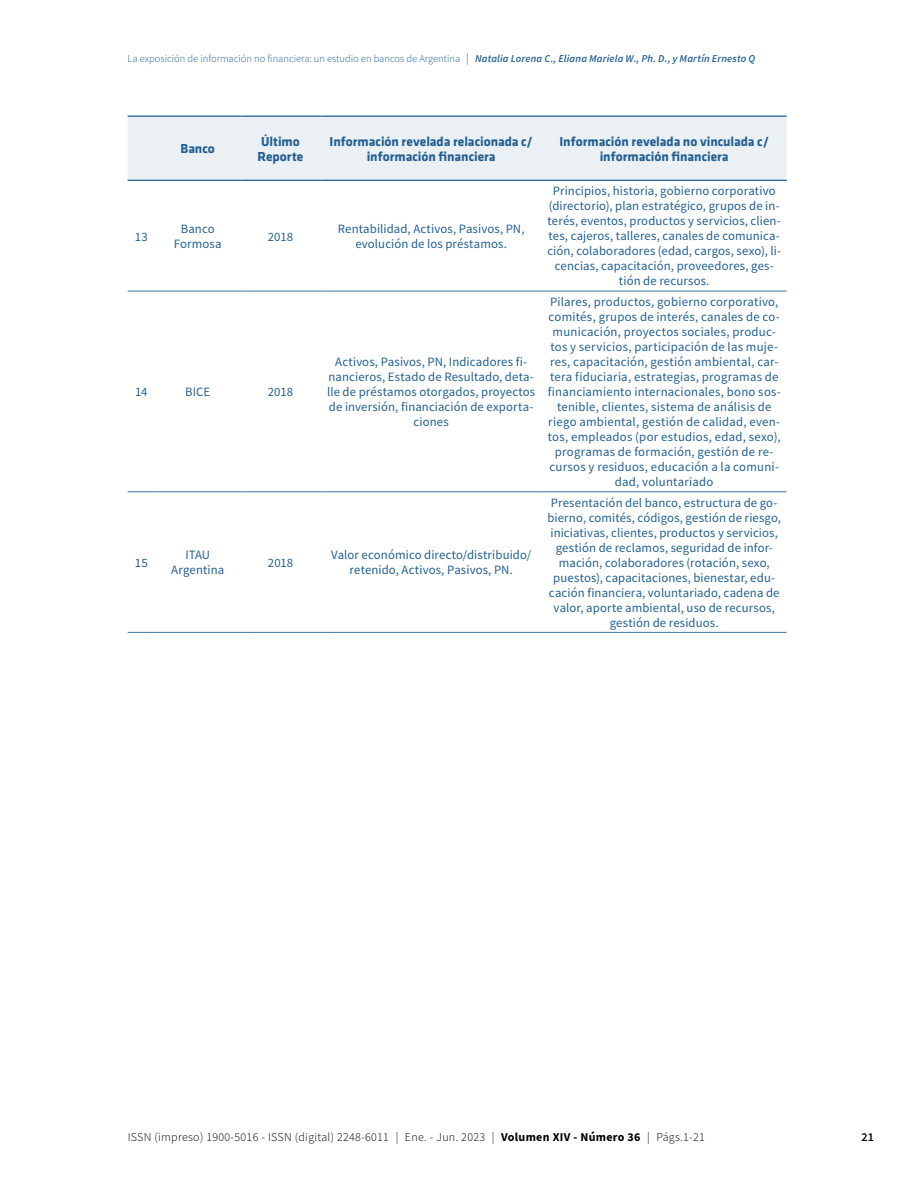
<style>
.page{position:relative;width:915px;height:1191px;background:#fff}
.page>*{position:absolute;margin:0;border:0;box-sizing:border-box;transform-origin:0 0}
.t1{font:700 13.5px/15px "Klavika";letter-spacing:-.005em;color:#236092;text-align:center}
.t2{font:12.75px/15px "Source Sans Pro";letter-spacing:.015em;color:#236092;text-align:center}
.t3{font:300 12px "Source Sans Pro";letter-spacing:.025em;color:#000}
.t4{font:600 12px "Source Sans Pro";color:#000}
.t5{font:300 10.5px "Source Sans Pro";color:#236092}
.s1{font-size:12px}
.s2{font-weight:600;font-style:italic}
.s3{font-weight:700}
</style>
<div class="page">
<hr style="left:128px;top:290px;width:27px;height:2px;background:#5781a9">
<hr style="left:155px;top:290px;width:85px;height:2px;background:#5781a9">
<hr style="left:240px;top:290px;width:80px;height:2px;background:#5781a9">
<hr style="left:320px;top:290px;width:221px;height:2px;background:#5781a9">
<hr style="left:541px;top:290px;width:245px;height:2px;background:#5781a9">
<svg style="left:128px;top:491px;width:27px;height:1px"></svg>
<hr style="left:155px;top:491px;width:85px;height:1px;background:#5781a9">
<hr style="left:240px;top:491px;width:80px;height:1px;background:#5781a9">
<hr style="left:320px;top:491px;width:221px;height:1px;background:#5781a9">
<hr style="left:541px;top:491px;width:245px;height:1px;background:#5781a9">
<div style="left:128px;top:116px;width:658px;height:65px;background:#ebf0f4"></div>
<hr style="left:155px;top:180px;width:85px;height:1px;background:#236092">
<hr style="left:240px;top:180px;width:80px;height:1px;background:#236092">
<hr style="left:320px;top:180px;width:221px;height:1px;background:#236092">
<hr style="left:541px;top:180px;width:245px;height:1px;background:#236092">
<svg style="left:128px;top:632px;width:27px;height:1px"></svg>
<hr style="left:155px;top:632px;width:85px;height:1px;background:#5781a9">
<hr style="left:240px;top:632px;width:80px;height:1px;background:#5781a9">
<hr style="left:320px;top:632px;width:221px;height:1px;background:#5781a9">
<hr style="left:541px;top:632px;width:245px;height:1px;background:#5781a9">
<p class="t5" style="left:128px;top:52px;width:628px">La exposición de información no financiera: un estudio en bancos de Argentina <span class="s1">|</span> <span class="s2">Natalia Lorena C., Eliana Mariela W., Ph. D., y Martín Ernesto Q</span></p>
<p class="t1" style="left:180px;top:141px;width:36px">Banco</p>
<p class="t1" style="left:257px;top:133px;width:47px;text-align:left">Último<br>Reporte</p>
<p class="t1" style="left:329px;top:133px;width:205px">Información revelada relacionada c/ información financiera</p>
<p class="t1" style="left:559px;top:133px;width:211px">Información revelada no vinculada c/ información financiera</p>
<p class="t2" style="left:135px;top:229px;width:14px">13</p>
<p class="t2" style="left:174px;top:221px;width:49px">Banco<br>Formosa</p>
<p class="t2" style="left:268px;top:229px;width:27px">2018</p>
<p class="t2" style="left:338px;top:221px;width:188px">Rentabilidad, Activos, Pasivos, PN, evolución de los préstamos.</p>
<p class="t2" style="left:135px;top:384px;width:14px">14</p>
<p class="t2" style="left:185px;top:384px;width:27px">BICE</p>
<p class="t2" style="left:268px;top:384px;width:27px">2018</p>
<p class="t2" style="left:327px;top:354px;width:209px">Activos, Pasivos, PN, Indicadores fi&shy;nancieros, Estado de Resultado, deta&shy;lle de préstamos otorgados, proyectos de inversión, financiación de exporta&shy;ciones</p>
<p class="t2" style="left:135px;top:555px;width:14px">15</p>
<p class="t2" style="left:171px;top:547px;width:54px">ITAU<br>Argentina</p>
<p class="t2" style="left:268px;top:555px;width:27px">2018</p>
<p class="t2" style="left:331px;top:547px;width:201px">Valor económico directo/distribuido/ retenido, Activos, Pasivos, PN.</p>
<p class="t2" style="left:547px;top:184px;width:235px">Principios, historia, gobierno corporativo (directorio), plan estratégico, grupos de in&shy;terés, eventos, productos y servicios, clien&shy;tes, cajeros, talleres, canales de comunica&shy;ción, colaboradores (edad, cargos, sexo), li&shy;cencias, capacitación, proveedores, ges&shy;tión de recursos.</p>
<p class="t2" style="left:547px;top:294px;width:234px">Pilares, productos, gobierno corporativo, comités, grupos de interés, canales de co&shy;municación, proyectos sociales, produc&shy;tos y servicios, participación de las muje&shy;res, capacitación, gestión ambiental, car&shy;tera fiduciaria, estrategias, programas de financiamiento internacionales, bono sos&shy;tenible, clientes, sistema de análisis de riego ambiental, gestión de calidad, even&shy;tos, empleados (por estudios, edad, sexo), programas de formación, gestión de re&shy;cursos y residuos, educación a la comuni&shy;dad, voluntariado</p>
<p class="t2" style="left:547px;top:495px;width:235px">Presentación del banco, estructura de go&shy;bierno, comités, códigos, gestión de riesgo, iniciativas, clientes, productos y servicios, gestión de reclamos, seguridad de infor&shy;mación, colaboradores (rotación, sexo, puestos), capacitaciones, bienestar, edu&shy;cación financiera, voluntariado, cadena de valor, aporte ambiental, uso de recursos, gestión de residuos.</p>
<p class="t3" style="left:128px;top:1130px;width:578px">ISSN (impreso) 1900-5016 - ISSN (digital) 2248-6011 | Ene. - Jun. 2023 | <span class="s3">Volumen XIV - Número 36</span> | Págs.1-21</p>
<p class="t4" style="left:861px;top:1128px;width:14px">21</p>
</div>
